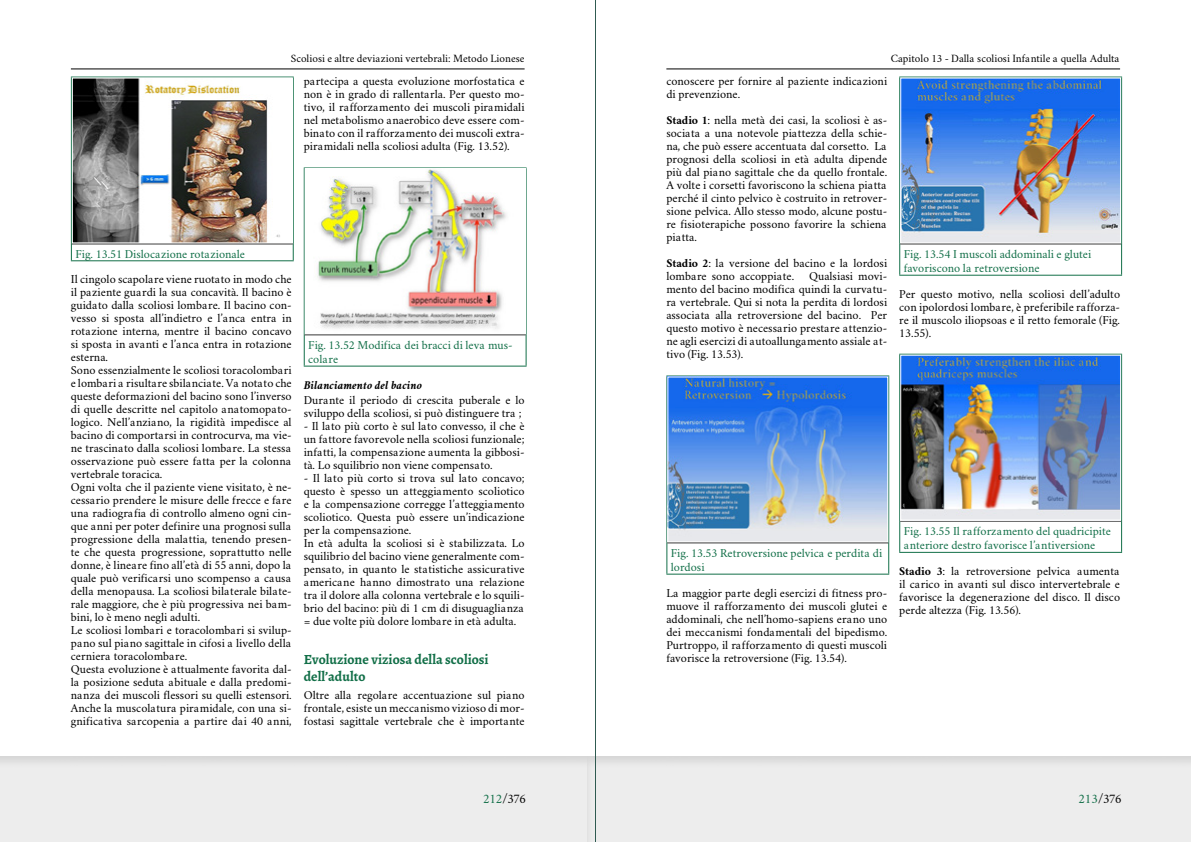
<style>
.page{position:relative;width:1191px;height:842px;background:#fff}
.page>*{position:absolute;margin:0;border:0;box-sizing:border-box;transform-origin:0 0}
.t1{font:700 14px/16.8px "Alegreya";color:#126f48}
.t2{font:13px "Crimson";letter-spacing:-.015em;color:#000}
.t3{font:12px/13px "Crimson";color:#000;text-align:justify}
.t4{font:12px/14.4px "Crimson";color:#126f48}
.t5{font:italic 700 12px "Crimson";color:#000}
.t6{font:11px "Crimson";color:#000}
.s1{color:#126f48}
.s2{font-weight:700}
</style>
<div class="page">
<div style="left:0;top:747px;width:613px;height:95px;background:#000;opacity:.1"></div>
<hr style="left:71px;top:69px;width:453px;height:1px;background:#000">
<div style="left:578px;top:747px;width:613px;height:95px;background:#000;opacity:.1"></div>
<hr style="left:666px;top:69px;width:454px;height:1px;background:#000">
<hr style="left:595px;top:0;width:1px;height:842px;background:#305b51">
<hr style="left:666px;top:375px;width:223px;height:1px;background:#126f48">
<hr style="left:666px;top:376px;width:1px;height:167px;background:#126f48">
<hr style="left:888px;top:376px;width:1px;height:167px;background:#126f48">
<hr style="left:666px;top:543px;width:1px;height:31px;background:#126f48">
<hr style="left:888px;top:543px;width:1px;height:31px;background:#126f48">
<hr style="left:666px;top:574px;width:223px;height:1px;background:#126f48">
<hr style="left:667px;top:542px;width:221px;height:1px;background:#000">
<img style="left:669px;top:378px;width:217px;height:162px">
<div style="left:667px;top:376px;width:221px;height:166px;border:1px solid #fff"></div>
<hr style="left:899px;top:77px;width:223px;height:1px;background:#126f48">
<hr style="left:899px;top:78px;width:1px;height:166px;background:#126f48">
<hr style="left:1121px;top:78px;width:1px;height:166px;background:#126f48">
<hr style="left:899px;top:244px;width:1px;height:31px;background:#126f48">
<hr style="left:1121px;top:244px;width:1px;height:31px;background:#126f48">
<hr style="left:899px;top:275px;width:223px;height:1px;background:#126f48">
<hr style="left:900px;top:243px;width:221px;height:1px;background:#000">
<img style="left:902px;top:80px;width:217px;height:161px">
<div style="left:900px;top:78px;width:221px;height:165px;border:1px solid #fff"></div>
<hr style="left:899px;top:354px;width:223px;height:1px;background:#126f48">
<hr style="left:899px;top:355px;width:1px;height:166px;background:#126f48">
<hr style="left:1121px;top:355px;width:1px;height:166px;background:#126f48">
<hr style="left:899px;top:521px;width:1px;height:31px;background:#126f48">
<hr style="left:1121px;top:521px;width:1px;height:31px;background:#126f48">
<hr style="left:899px;top:552px;width:223px;height:1px;background:#126f48">
<hr style="left:900px;top:520px;width:221px;height:1px;background:#000">
<img style="left:902px;top:357px;width:217px;height:161px">
<div style="left:900px;top:355px;width:221px;height:165px;border:1px solid #fff"></div>
<hr style="left:71px;top:77px;width:223px;height:1px;background:#126f48">
<hr style="left:71px;top:78px;width:1px;height:166px;background:#126f48">
<hr style="left:293px;top:78px;width:1px;height:166px;background:#126f48">
<svg style="left:71px;top:244px;width:1px;height:16px"></svg>
<svg style="left:293px;top:244px;width:1px;height:16px"></svg>
<hr style="left:71px;top:260px;width:223px;height:1px;background:#126f48">
<hr style="left:72px;top:243px;width:221px;height:1px;background:#000">
<img style="left:74px;top:80px;width:206px;height:161px">
<div style="left:72px;top:78px;width:221px;height:165px;border:1px solid #fff"></div>
<hr style="left:304px;top:167px;width:222px;height:1px;background:#126f48">
<hr style="left:304px;top:168px;width:1px;height:167px;background:#126f48">
<hr style="left:525px;top:168px;width:1px;height:167px;background:#126f48">
<hr style="left:304px;top:335px;width:1px;height:31px;background:#126f48">
<hr style="left:525px;top:335px;width:1px;height:31px;background:#126f48">
<hr style="left:304px;top:366px;width:222px;height:1px;background:#126f48">
<hr style="left:305px;top:334px;width:220px;height:1px;background:#000">
<img style="left:317px;top:170px;width:189px;height:159px">
<p class="t6" style="left:291px;top:51px;width:235px">Scoliosi e altre deviazioni vertebrali: Metodo Lionese</p>
<p class="t3" style="left:304px;top:74px;width:222px">partecipa a questa evoluzione morfostatica e non è in grado di rallentarla. Per questo mo&shy;tivo, il rafforzamento dei muscoli piramidali nel metabolismo anaerobico deve essere com&shy;binato con il rafforzamento dei muscoli extra&shy;piramidali nella scoliosi adulta (Fig. 13.52).</p>
<p class="t4" style="left:75px;top:246px;width:171px">Fig. 13.51 Dislocazione rotazionale</p>
<p class="t3" style="left:71px;top:272px;width:222px;text-align:left">Il cingolo scapolare viene ruotato in modo che il paziente guardi la sua concavità. Il bacino è guidato dalla scoliosi lombare. Il bacino con&shy;vesso si sposta all’indietro e l’anca entra in rotazione interna, mentre il bacino concavo si sposta in avanti e l’anca entra in rotazione esterna.<br>Sono essenzialmente le scoliosi toracolombari e lombari a risultare sbilanciate. Va notato che queste deformazioni del bacino sono l’inverso di quelle descritte nel capitolo anatomopato&shy;logico. Nell’anziano, la rigidità impedisce al bacino di comportarsi in controcurva, ma vie&shy;ne trascinato dalla scoliosi lombare. La stessa osservazione può essere fatta per la colonna vertebrale toracica.<br>Ogni volta che il paziente viene visitato, è ne&shy;cessario prendere le misure delle frecce e fare una radiografia di controllo almeno ogni cin&shy;que anni per poter definire una prognosi sulla progressione della malattia, tenendo presen&shy;te che questa progressione, soprattutto nelle donne, è lineare fino all’età di 55 anni, dopo la quale può verificarsi uno scompenso a causa della menopausa. La scoliosi bilaterale bilate&shy;rale maggiore, che è più progressiva nei bam&shy;bini, lo è meno negli adulti.<br>Le scoliosi lombari e toracolombari si svilup&shy;pano sul piano sagittale in cifosi a livello della cerniera toracolombare.<br>Questa evoluzione è attualmente favorita dal&shy;la posizione seduta abituale e dalla predomi&shy;nanza dei muscoli flessori su quelli estensori.<br>Anche la muscolatura piramidale, con una si&shy;gnificativa sarcopenia a partire dai 40 anni,</p>
<p class="t4" style="left:308px;top:337px;width:206px">Fig. 13.52 Modifica dei bracci di leva mus&shy;colare</p>
<p class="t5" style="left:304px;top:377px;width:120px">Bilanciamento del bacino</p>
<p class="t3" style="left:304px;top:393px;width:222px">Durante il periodo di crescita puberale e lo sviluppo della scoliosi, si può distinguere tra ;</p>
<p class="t3" style="left:304px;top:419px;width:222px">- Il lato più corto è sul lato convesso, il che è un fattore favorevole nella scoliosi funzionale; infatti, la compensazione aumenta la gibbosi&shy;tà. Lo squilibrio non viene compensato.</p>
<p class="t3" style="left:304px;top:471px;width:222px;text-align:left">- Il lato più corto si trova sul lato concavo; questo è spesso un atteggiamento scoliotico e la compensazione corregge l’atteggiamento scoliotico. Questa può essere un’indicazione per la compensazione.<br>In età adulta la scoliosi si è stabilizzata. Lo squilibrio del bacino viene generalmente com&shy;pensato, in quanto le statistiche assicurative americane hanno dimostrato una relazione tra il dolore alla colonna vertebrale e lo squili&shy;brio del bacino: più di 1 cm di disuguaglianza = due volte più dolore lombare in età adulta.</p>
<p class="t1" style="left:304px;top:651px;width:186px">Evoluzione viziosa della scoliosi dell’adulto</p>
<p class="t3" style="left:304px;top:688px;width:222px">Oltre alla regolare accentuazione sul piano frontale, esiste un meccanismo vizioso di mor&shy;fostasi sagittale vertebrale che è importante</p>
<p class="t2" style="left:483px;top:790px;width:45px"><span class="s1">212</span> / 376</p>
<p class="t6" style="left:890px;top:51px;width:230px">Capitolo 13 - Dalla scoliosi Infantile a quella Adulta</p>
<p class="t3" style="left:666px;top:74px;width:222px">conoscere per fornire al paziente indicazioni di prevenzione.</p>
<p class="t3" style="left:666px;top:113px;width:222px"><span class="s2">Stadio 1</span>: nella metà dei casi, la scoliosi è as&shy;sociata a una notevole piattezza della schie&shy;na, che può essere accentuata dal corsetto. La prognosi della scoliosi in età adulta dipende più dal piano sagittale che da quello frontale.<br>A volte i corsetti favoriscono la schiena piatta perché il cinto pelvico è costruito in retrover&shy;sione pelvica. Allo stesso modo, alcune postu&shy;re fisioterapiche possono favorire la schiena piatta.</p>
<p class="t3" style="left:666px;top:256px;width:222px"><span class="s2">Stadio 2</span>: la versione del bacino e la lordosi lombare sono accoppiate.</p>
<p class="t3" style="left:666px;top:269px;width:222px;text-indent:143px">Qualsiasi movi&shy;mento del bacino modifica quindi la curvatu&shy;ra vertebrale. Qui si nota la perdita di lordosi associata alla retroversione del bacino. Per questo motivo è necessario prestare attenzio&shy;ne agli esercizi di autoallungamento assiale at&shy;tivo (Fig. 13.53).</p>
<p class="t4" style="left:903px;top:246px;width:189px">Fig. 13.54 I muscoli addominali e glutei favoriscono la retroversione</p>
<p class="t3" style="left:899px;top:286px;width:222px">Per questo motivo, nella scoliosi dell’adulto con ipolordosi lombare, è preferibile rafforza&shy;re il muscolo iliopsoas e il retto femorale (Fig.<br>13.55).</p>
<p class="t4" style="left:671px;top:545px;width:213px">Fig. 13.53 Retroversione pelvica e perdita di lordosi</p>
<p class="t3" style="left:666px;top:585px;width:222px">La maggior parte degli esercizi di fitness pro&shy;muove il rafforzamento dei muscoli glutei e addominali, che nell’homo-sapiens erano uno dei meccanismi fondamentali del bipedismo.<br>Purtroppo, il rafforzamento di questi muscoli favorisce la retroversione (Fig. 13.54).</p>
<p class="t4" style="left:903px;top:523px;width:209px">Fig. 13.55 Il rafforzamento del quadricipite anteriore destro favorisce l’antiversione</p>
<p class="t3" style="left:899px;top:564px;width:222px"><span class="s2">Stadio 3</span>: la retroversione pelvica aumenta il carico in avanti sul disco intervertebrale e favorisce la degenerazione del disco. Il disco perde altezza (Fig. 13.56).</p>
<p class="t2" style="left:1078px;top:790px;width:45px"><span class="s1">213</span> / 376</p>
</div>
